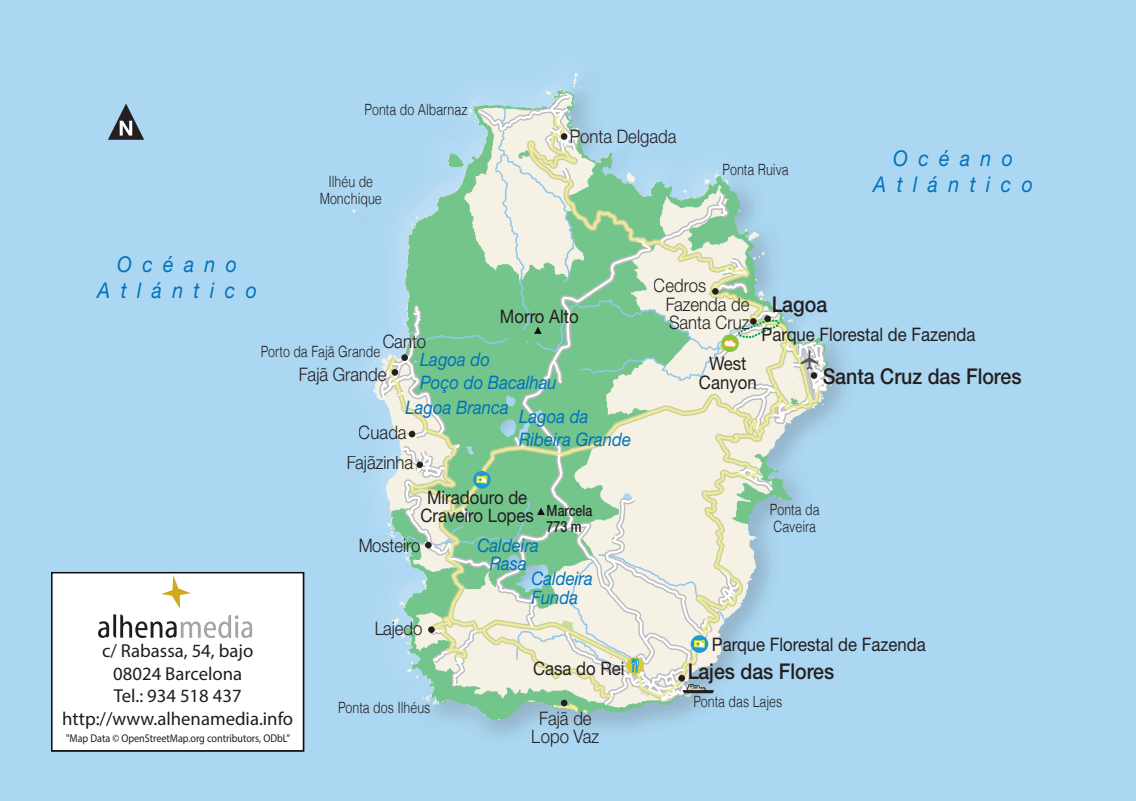
<style>
.page{position:relative;width:1136px;height:801px;background:#fff}
.page>*{position:absolute;margin:0;border:0;box-sizing:border-box;transform-origin:0 0}
.t1{font:500 21.6px "Helvetica Neue LT";color:#231f20;scale:.9 1}
.t2{font:italic 21.6px/26.1px "Helvetica Neue LT";letter-spacing:.53em;color:#0072bc;text-align:center;scale:.9 1}
.t3{font:18.6px/18.6px "Helvetica Neue LT";color:#231f20;text-align:center;scale:.9 1}
.t4{font:300 18.6px/18.6px "Helvetica Neue LT";color:#231f20;text-align:center;scale:.9 1}
.t5{font:italic 18.6px/22.2px "Helvetica Neue LT";color:#0072bc;scale:.9 1}
.t6{font:18.6px/22.5px "Myriad Pro";color:#1c1d1f;text-align:center}
.t7{font:300 15.6px/17.1px "Helvetica";color:#231f20;text-align:center;scale:.8 1}
.t8{font:500 15.6px/15.6px "Helvetica Neue LT";color:#231f20;scale:.8 1}
.t9{font:11.1px "Myriad Pro";color:#1c1d1f;scale:.9 1}
</style>
<div class="page">
<div style="left:0;top:0;width:1135px;height:800px;background:#abd7f2"></div>
<svg style="left:377px;top:0;width:458px;height:736px;background:#b4d8d1"></svg>
<svg style="left:108px;top:103px;width:36px;height:37px"></svg>
<div style="left:51px;top:572px;width:253px;height:179px;background:#fff;border:2px solid #101012"></div>
<svg style="left:98px;top:614px;width:154px;height:24px"></svg>
<svg style="left:161px;top:575px;width:30px;height:33px"></svg>
<p class="t7" style="left:364px;top:100px;width:130px">Ponta do Albarnaz</p>
<p class="t7" style="left:320px;top:172px;width:79px">Ilhéu de<br>Monchique</p>
<p class="t4" style="left:569px;top:127px;width:120px">Ponta Delgada</p>
<p class="t7" style="left:722px;top:160px;width:84px">Ponta Ruiva</p>
<p class="t2" style="left:873px;top:145px;width:179px">Océano<br>Atlántico</p>
<p class="t2" style="left:97px;top:250px;width:179px">Océano<br>Atlántico</p>
<p class="t3" style="left:500px;top:307px;width:89px">Morro Alto</p>
<p class="t4" style="left:382px;top:332px;width:50px">Canto</p>
<p class="t7" style="left:261px;top:342px;width:151px">Porto da Fajã Grande</p>
<p class="t5" style="left:420px;top:348px;width:154px">Lagoa do<br>Poço do Bacalhau</p>
<p class="t4" style="left:299px;top:365px;width:99px">Fajã Grande</p>
<p class="t5" style="left:405px;top:396px;width:116px">Lagoa Branca</p>
<p class="t4" style="left:359px;top:422px;width:55px">Cuada</p>
<p class="t4" style="left:346px;top:453px;width:76px">Fajãzinha</p>
<p class="t5" style="left:519px;top:405px;width:126px">Lagoa da<br>Ribeira Grande</p>
<p class="t3" style="left:420px;top:487px;width:128px">Miradouro de<br>Craveiro Lopes</p>
<p class="t8" style="left:546px;top:502px;width:59px">Marcela<br>773 m</p>
<p class="t4" style="left:358px;top:536px;width:71px">Mosteiro</p>
<p class="t5" style="left:477px;top:535px;width:70px;line-height:18.6px;text-align:center">Caldeira<br>Rasa</p>
<p class="t5" style="left:531px;top:569px;width:70px;line-height:18.6px">Caldeira<br>Funda</p>
<p class="t4" style="left:665px;top:276px;width:95px;text-align:left;text-indent:-11px">Cedros<br>Fazenda de<br>Santa Cruz</p>
<p class="t1" style="left:771px;top:292px;width:64px">Lagoa</p>
<p class="t3" style="left:761px;top:324px;width:239px">Parque Florestal de Fazenda</p>
<p class="t3" style="left:699px;top:354px;width:66px">West<br>Canyon</p>
<p class="t1" style="left:822px;top:363px;width:222px">Santa Cruz das Flores</p>
<p class="t7" style="left:770px;top:499px;width:64px;text-align:left">Ponta da<br>Caveira</p>
<p class="t6" style="left:62px;top:639px;width:232px">c/ Rabassa, 54, bajo<br>08024 Barcelona<br>Tel.: 934 518 437 http://www.alhenamedia.info</p>
<p class="t9" style="left:66px;top:731px;width:250px">"Map Data © OpenStreetMap.org contributors, ODbL”</p>
<p class="t4" style="left:374px;top:618px;width:55px">Lajedo</p>
<p class="t3" style="left:533px;top:658px;width:103px">Casa do Rei</p>
<p class="t3" style="left:712px;top:634px;width:239px">Parque Florestal de Fazenda</p>
<p class="t1" style="left:687px;top:658px;width:165px">Lajes das Flores</p>
<p class="t7" style="left:338px;top:698px;width:117px">Ponta dos Ilhéus</p>
<p class="t7" style="left:693px;top:692px;width:113px">Ponta das Lajes</p>
<p class="t4" style="left:532px;top:708px;width:76px">Fajã de<br>Lopo Vaz</p>
</div>
